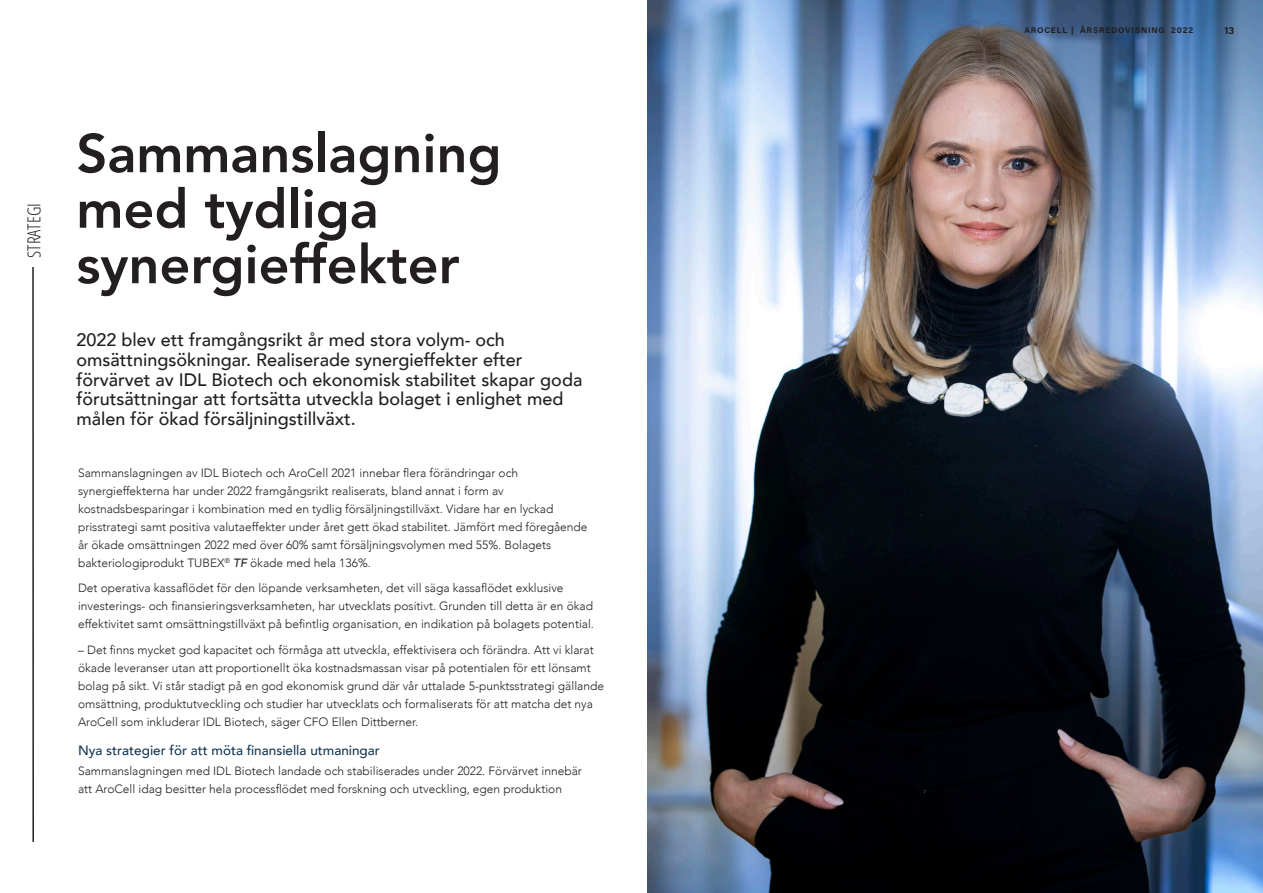
<style>
.page{position:relative;width:1263px;height:893px;background:#fff}
.page>*{position:absolute;margin:0;border:0;box-sizing:border-box;transform-origin:0 0}
.Headline_3_-_24_pt{font:800 54px/55.5px "Avenir";color:#231f20}
.Body_-_title{font:500 18px/19.5px "Avenir";color:#231f20}
.t1{font:300 condensed 18px "Open Sans";color:#231f20}
.Body_-_title-2{font:500 13.5px "Avenir";color:#163856}
.Body{font:300 12px/18px "Avenir";color:#231f20}
.t2{font:700 10.35px "Acumin Pro";color:#231f20}
.t3{font:700 8.25px "Acumin Pro";letter-spacing:.1em;color:#231f20}
.s1{font-weight:500;font-style:italic}
</style>
<div class="page">
<img style="left:647px;top:0;width:616px;height:893px">
<hr style="left:32px;top:267px;width:2px;height:575px;background:#231f20">
<p class="t1" style="left:22px;top:258px;width:56px;rotate:-90deg">STRATEGI</p>
<p class="Headline_3_-_24_pt" style="left:76px;top:126px;width:427px">Sammanslagning</p>
<p class="Headline_3_-_24_pt" style="left:76px;top:181px;width:385px">med tydliga synergieffekter</p>
<p class="Body_-_title" style="left:76px;top:329px;width:507px">2022 blev ett framgångsrikt år med stora volym- och omsättningsökningar. Realiserade synergieffekter efter förvärvet av IDL Biotech och ekonomisk stabilitet skapar goda förutsättningar att fortsätta utveckla bolaget i enlighet med målen för ökad försäljningstillväxt.</p>
<p class="Body" style="left:78px;top:463px;width:511px">Sammanslagningen av IDL Biotech och AroCell 2021 innebar flera förändringar och synergieffekterna har under 2022 framgångsrikt realiserats, bland annat i form av kostnadsbesparingar i kombination med en tydlig försäljningstillväxt. Vidare har en lyckad prisstrategi samt positiva valutaeffekter under året gett ökad stabilitet. Jämfört med föregående år ökade omsättningen 2022 med över 60% samt försäljningsvolymen med 55%. Bolagets bakteriologiprodukt TUBEX<sup>®</sup> <span class="s1">TF</span> ökade med hela 136%.</p>
<p class="Body" style="left:78px;top:579px;width:518px">Det operativa kassaflödet för den löpande verksamheten, det vill säga kassaflödet exklusive investerings- och finansieringsverksamheten, har utvecklats positivt. Grunden till detta är en ökad effektivitet samt omsättningstillväxt på befintlig organisation, en indikation på bolagets potential.</p>
<p class="Body" style="left:78px;top:640px;width:528px">– Det finns mycket god kapacitet och förmåga att utveckla, effektivisera och förändra. Att vi klarat ökade leveranser utan att proportionellt öka kostnadsmassan visar på potentialen för ett lönsamt bolag på sikt. Vi står stadigt på en god ekonomisk grund där vår uttalade 5-punktsstrategi gällande omsättning, produktutveckling och studier har utvecklats och formaliserats för att matcha det nya AroCell som inkluderar IDL Biotech, säger CFO Ellen Dittberner.</p>
<p class="Body_-_title-2" style="left:78px;top:739px;width:303px">Nya strategier för att möta finansiella utmaningar</p>
<p class="Body" style="left:78px;top:762px;width:505px">Sammanslagningen med IDL Biotech landade och stabiliserades under 2022. Förvärvet innebär att AroCell idag besitter hela processflödet med forskning och utveckling, egen produktion</p>
<p class="t3" style="left:1024px;top:24px;width:170px">AROCELL | ÅRSREDOVISNING 2022</p>
<p class="t2" style="left:1224px;top:23px;width:11px">13</p>
</div>
